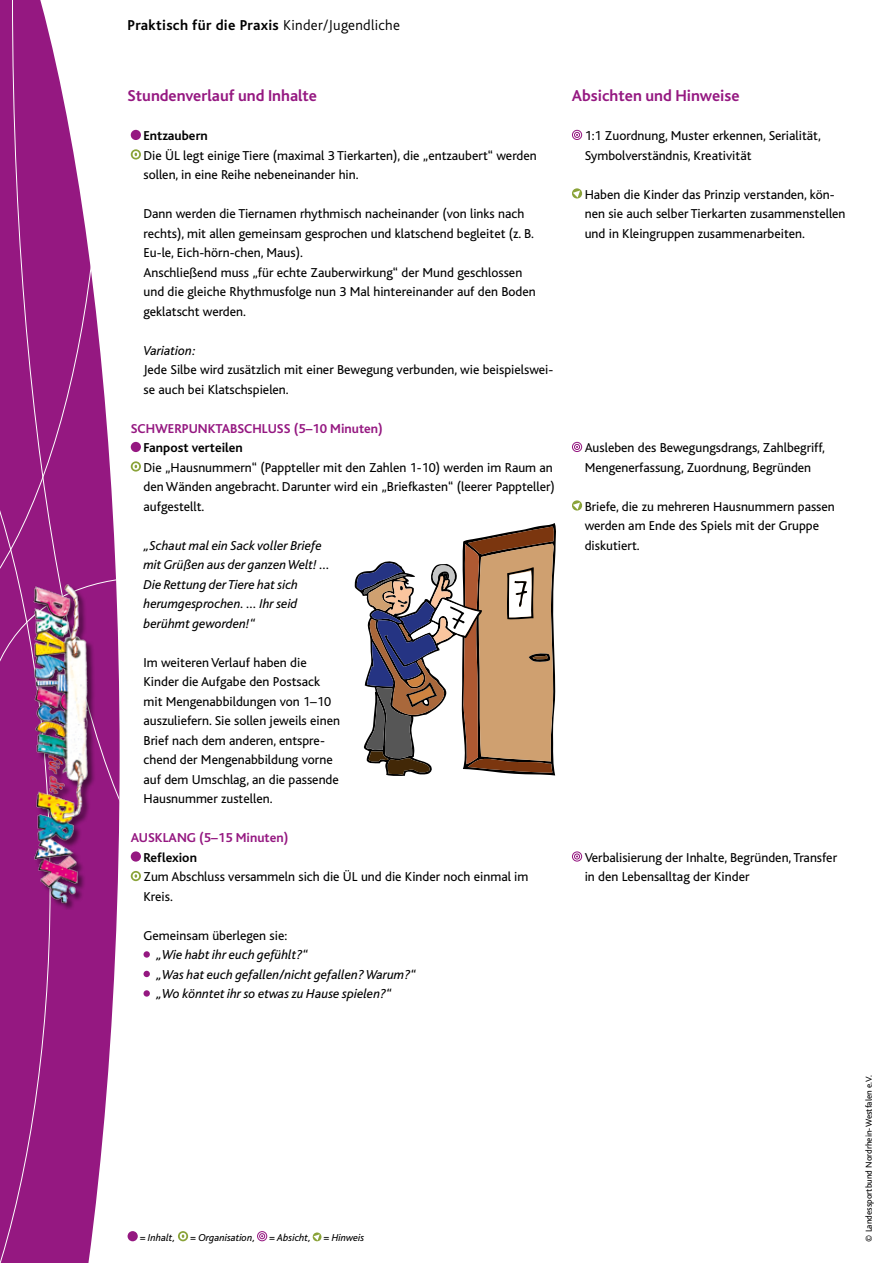
<style>
.page{position:relative;width:893px;height:1263px;background:#fff}
.page>*{position:absolute;margin:0;border:0;box-sizing:border-box;transform-origin:0 0}
.t1{font:700 16.5px "Bliss";color:#951881}
.t2{font:700 15px "Bliss";letter-spacing:.02em;color:#000}
.t3{font:13.5px/19.5px "Bliss";color:#000}
.t4{font:italic 13.5px/19.5px "Bliss";color:#000}
.t5{font:700 13.5px "Bliss";color:#951881}
.t6{font:700 13.5px "Bliss";color:#000}
.t7{font:italic 10.5px "Bliss";color:#000}
.t8{font:9px "Bliss";color:#000}
.s1{font-weight:300}
</style>
<div class="page">
<div style="left:131px;top:130px;width:10px;height:10px;background:#951881;border-radius:50%"></div>
<svg style="left:131px;top:149px;width:10px;height:11px"></svg>
<svg style="left:133px;top:151px;width:6px;height:7px"></svg>
<div style="left:131px;top:442px;width:10px;height:10px;background:#951881;border-radius:50%"></div>
<svg style="left:131px;top:461px;width:10px;height:11px"></svg>
<svg style="left:133px;top:463px;width:6px;height:7px"></svg>
<div style="left:131px;top:851px;width:10px;height:11px;background:#951881;border-radius:50%"></div>
<svg style="left:131px;top:871px;width:10px;height:10px"></svg>
<svg style="left:133px;top:873px;width:6px;height:6px"></svg>
<div style="left:144px;top:951px;width:6px;height:7px;background:#951881;border-radius:50%"></div>
<svg style="left:144px;top:971px;width:6px;height:6px"></svg>
<div style="left:144px;top:990px;width:6px;height:7px;background:#951881;border-radius:50%"></div>
<div style="left:128px;top:1231px;width:10px;height:10px;background:#951881;border-radius:50%"></div>
<svg style="left:178px;top:1231px;width:10px;height:10px"></svg>
<svg style="left:180px;top:1233px;width:6px;height:6px"></svg>
<svg style="left:257px;top:1231px;width:10px;height:10px"></svg>
<svg style="left:312px;top:1232px;width:10px;height:10px"></svg>
<svg style="left:572px;top:130px;width:10px;height:10px"></svg>
<svg style="left:572px;top:188px;width:11px;height:11px"></svg>
<svg style="left:572px;top:442px;width:10px;height:10px"></svg>
<svg style="left:572px;top:500px;width:11px;height:11px"></svg>
<svg style="left:572px;top:851px;width:10px;height:11px"></svg>
<svg style="left:50px;top:905px;width:68px;height:358px;fill:#951881"></svg>
<svg style="left:96px;top:360px;width:23px;height:545px"></svg>
<svg style="left:96px;top:576px;width:24px;height:286px;background:#9c288a"></svg>
<svg style="left:0;top:0;width:101px;height:654px"></svg>
<div style="left:0;top:301px;width:50px;height:962px;background:#951881"></div>
<div style="left:35px;top:585px;width:61px;height:324px;background:#000;opacity:.5"></div>
<img style="left:26px;top:574px;width:62px;height:335px">
<svg style="left:354px;top:523px;width:202px;height:253px"></svg>
<p class="t2" style="left:128px;top:18px;width:274px">Praktisch für die Praxis <span class="s1">Kinder/Jugendliche</span></p>
<p class="t1" style="left:128px;top:87px;width:191px">Stundenverlauf und Inhalte</p>
<p class="t1" style="left:572px;top:87px;width:169px">Absichten und Hinweise</p>
<p class="t6" style="left:143px;top:129px;width:66px">Entzaubern</p>
<p class="t3" style="left:143px;top:146px;width:395px">Die ÜL legt einige Tiere (maximal 3 Tierkarten), die „entzaubert“ werden sollen, in eine Reihe nebeneinander hin.</p>
<p class="t3" style="left:143px;top:204px;width:394px">Dann werden die Tiernamen rhythmisch nacheinander (von links nach rechts), mit allen gemeinsam gesprochen und klatschend begleitet (z. B.<br>Eu-le, Eich-hörn-chen, Maus).<br>Anschließend muss „für echte Zauberwirkung“ der Mund geschlossen und die gleiche Rhythmusfolge nun 3 Mal hintereinander auf den Boden geklatscht werden.</p>
<p class="t4" style="left:143px;top:341px;width:54px">Variation:</p>
<p class="t3" style="left:143px;top:360px;width:411px">Jede Silbe wird zusätzlich mit einer Bewegung verbunden, wie beispielswei&shy;se auch bei Klatschspielen.</p>
<p class="t5" style="left:131px;top:421px;width:254px">SCHWERPUNKTABSCHLUSS (5–10 Minuten)</p>
<p class="t6" style="left:143px;top:441px;width:101px">Fanpost verteilen</p>
<p class="t3" style="left:143px;top:458px;width:413px">Die „Hausnummern“ (Pappteller mit den Zahlen 1-10) werden im Raum an den Wänden angebracht. Darunter wird ein „Briefkasten“ (leerer Pappteller) aufgestellt.</p>
<p class="t4" style="left:143px;top:536px;width:188px">„Schaut mal ein Sack voller Briefe mit Grüßen aus der ganzen Welt! …<br>Die Rettung der Tiere hat sich herumgesprochen. … Ihr seid berühmt geworden!“</p>
<p class="t3" style="left:143px;top:653px;width:198px">Im weiteren Verlauf haben die<br>Kinder die Aufgabe den Postsack mit Mengenabbildungen von 1–10 auszuliefern. Sie sollen jeweils einen<br>Brief nach dem anderen, entspre&shy;chend der Mengenabbildung vorne auf dem Umschlag, an die passende<br>Hausnummer zustellen.</p>
<p class="t5" style="left:131px;top:830px;width:159px">AUSKLANG (5–15 Minuten)</p>
<p class="t6" style="left:143px;top:850px;width:55px">Reflexion</p>
<p class="t3" style="left:143px;top:867px;width:386px">Zum Abschluss versammeln sich die ÜL und die Kinder noch einmal im<br>Kreis.</p>
<p class="t3" style="left:143px;top:926px;width:145px">Gemeinsam überlegen sie:</p>
<p class="t4" style="left:156px;top:945px;width:261px">„Wie habt ihr euch gefühlt?“<br>„Was hat euch gefallen/nicht gefallen? Warum?“ „Wo könntet ihr so etwas zu Hause spielen?“</p>
<p class="t3" style="left:585px;top:126px;width:238px">1:1 Zuordnung, Muster erkennen, Serialität,<br>Symbolverständnis, Kreativität</p>
<p class="t3" style="left:585px;top:185px;width:262px">Haben die Kinder das Prinzip verstanden, kön&shy;nen sie auch selber Tierkarten zusammenstellen und in Kleingruppen zusammenarbeiten.</p>
<p class="t3" style="left:585px;top:438px;width:242px">Ausleben des Bewegungsdrangs, Zahlbegriff,<br>Mengenerfassung, Zuordnung, Begründen</p>
<p class="t3" style="left:585px;top:497px;width:252px">Briefe, die zu mehreren Hausnummern passen werden am Ende des Spiels mit der Gruppe diskutiert.</p>
<p class="t3" style="left:585px;top:848px;width:254px">Verbalisierung der Inhalte, Begründen, Transfer in den Lebensalltag der Kinder</p>
<p class="t7" style="left:140px;top:1232px;width:37px">= Inhalt,</p>
<p class="t7" style="left:190px;top:1232px;width:67px">= Organisation,</p>
<p class="t7" style="left:269px;top:1232px;width:96px">= Absicht, = Hinweis</p>
<p class="t8" style="left:864px;top:1242px;width:168px;rotate:-90deg">© Landessportbund Nordrhein-Westfalen e.V.</p>
</div>
